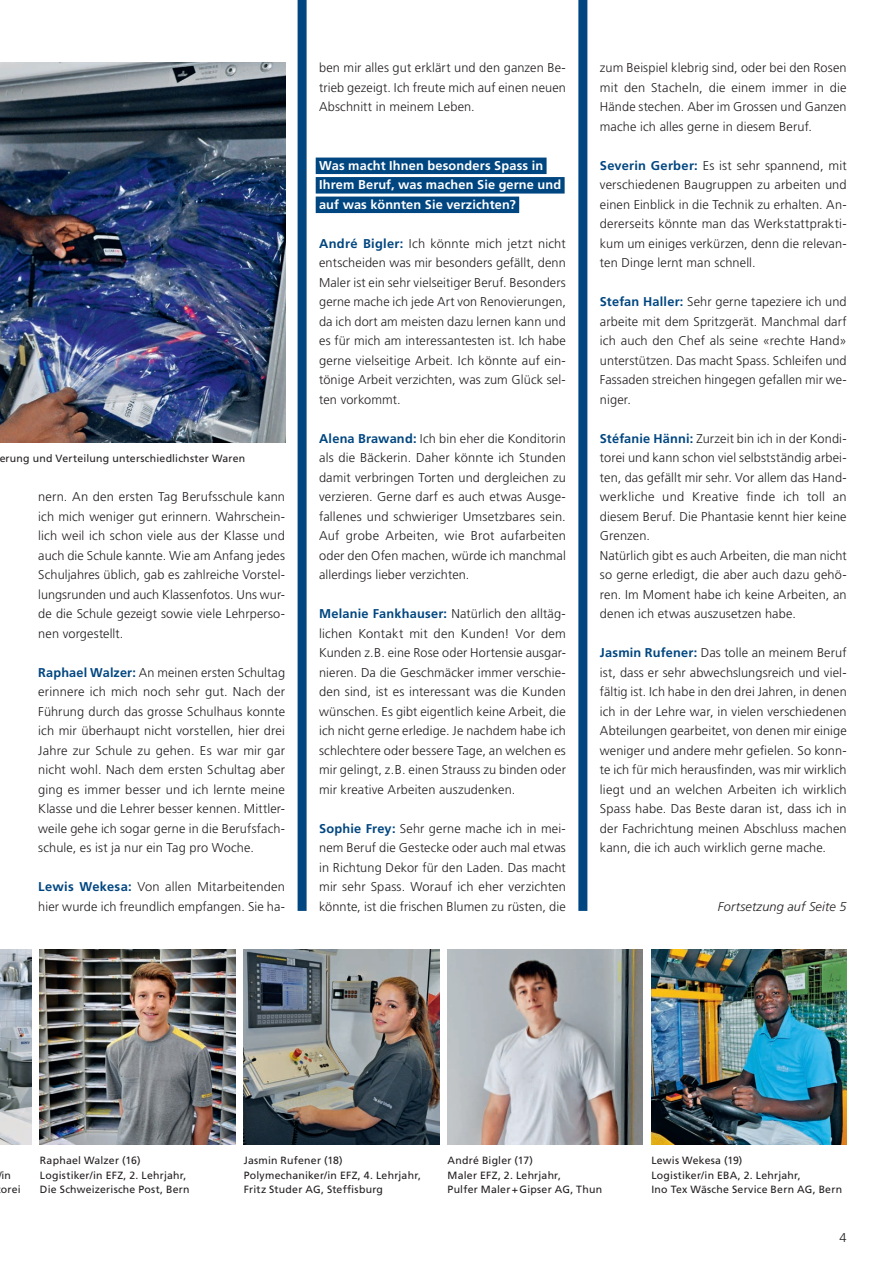
<style>
.page{position:relative;width:885px;height:1263px;background:#fff}
.page>*{position:absolute;margin:0;border:0;box-sizing:border-box;transform-origin:0 0}
.t1{font:300 12.75px/19.5px "Frutiger LT Std";letter-spacing:.01em;color:#231f20;text-align:justify}
.t2{font:700 12.75px/19.5px "Frutiger LT Std";letter-spacing:.01em;color:#fff}
.t3{font:italic 300 12.75px "Frutiger LT Std";letter-spacing:.01em;color:#231f20}
.t4{font:10.5px/14.2px "Frutiger LT Std";letter-spacing:.02em;color:#231f20}
.s1{font-weight:700;color:#004680}
</style>
<div class="page">
<div style="left:297px;top:0;width:9px;height:911px;background:#004680"></div>
<div style="left:578px;top:0;width:9px;height:911px;background:#004680"></div>
<div style="left:315px;top:158px;width:231px;height:16px;background:#004680"></div>
<div style="left:315px;top:177px;width:249px;height:17px;background:#004680"></div>
<div style="left:315px;top:197px;width:204px;height:16px;background:#004680"></div>
<img style="left:651px;top:950px;width:195px;height:195px">
<img style="left:40px;top:950px;width:195px;height:195px">
<img style="left:447px;top:950px;width:195px;height:195px">
<img style="left:244px;top:950px;width:195px;height:195px">
<img style="left:0;top:950px;width:31px;height:195px">
<img style="left:0;top:63px;width:285px;height:380px">
<p class="t4" style="left:0;top:452px;width:247px">erung und Verteilung unterschiedlichster Waren</p>
<p class="t1" style="left:38px;top:487px;width:248px">nern. An den ersten Tag Berufsschule kann ich mich weniger gut erinnern. Wahrschein&shy;lich weil ich schon viele aus der Klasse und auch die Schule kannte. Wie am Anfang jedes Schuljahres üblich, gab es zahlreiche Vorstel&shy;lungsrunden und auch Klassenfotos. Uns wur&shy;de die Schule gezeigt sowie viele Lehrperso&shy;nen vorgestellt.</p>
<p class="t1" style="left:38px;top:663px;width:248px"><span class="s1">Raphael Walzer:</span> An meinen ersten Schultag erinnere ich mich noch sehr gut. Nach der Führung durch das grosse Schulhaus konnte ich mir überhaupt nicht vorstellen, hier drei Jahre zur Schule zu gehen. Es war mir gar nicht wohl. Nach dem ersten Schultag aber ging es immer besser und ich lernte meine Klasse und die Lehrer besser kennen. Mittler&shy;weile gehe ich sogar gerne in die Berufsfach&shy;schule, es ist ja nur ein Tag pro Woche.</p>
<p class="t1" style="left:38px;top:877px;width:248px"><span class="s1">Lewis Wekesa:</span> Von allen Mitarbeitenden hier wurde ich freundlich empfangen. Sie ha-</p>
<p class="t1" style="left:319px;top:58px;width:248px">ben mir alles gut erklärt und den ganzen Be&shy;trieb gezeigt. Ich freute mich auf einen neuen Abschnitt in meinem Leben.</p>
<p class="t2" style="left:319px;top:156px;width:243px">Was macht Ihnen besonders Spass in<br>Ihrem Beruf, was machen Sie gerne und auf was könnten Sie verzichten?</p>
<p class="t1" style="left:319px;top:234px;width:248px"><span class="s1">André Bigler:</span> Ich könnte mich jetzt nicht entscheiden was mir besonders gefällt, denn Maler ist ein sehr vielseitiger Beruf. Besonders gerne mache ich jede Art von Renovierungen, da ich dort am meisten dazu lernen kann und es für mich am interessantesten ist. Ich habe gerne vielseitige Arbeit. Ich könnte auf ein&shy;tönige Arbeit verzichten, was zum Glück sel&shy;ten vorkommt.</p>
<p class="t1" style="left:319px;top:429px;width:248px"><span class="s1">Alena Brawand:</span> Ich bin eher die Konditorin als die Bäckerin. Daher könnte ich Stunden damit verbringen Torten und dergleichen zu verzieren. Gerne darf es auch etwas Ausge&shy;fallenes und schwieriger Umsetzbares sein.<br>Auf grobe Arbeiten, wie Brot aufarbeiten oder den Ofen machen, würde ich manchmal allerdings lieber verzichten.</p>
<p class="t1" style="left:319px;top:604px;width:248px"><span class="s1">Melanie Fankhauser:</span> Natürlich den alltäg&shy;lichen Kontakt mit den Kunden! Vor dem Kunden z.B. eine Rose oder Hortensie ausgar&shy;nieren. Da die Geschmäcker immer verschie&shy;den sind, ist es interessant was die Kunden wünschen. Es gibt eigentlich keine Arbeit, die ich nicht gerne erledige. Je nachdem habe ich schlechtere oder bessere Tage, an welchen es mir gelingt, z.B. einen Strauss zu binden oder mir kreative Arbeiten auszudenken.</p>
<p class="t1" style="left:319px;top:819px;width:248px"><span class="s1">Sophie Frey:</span> Sehr gerne mache ich in mei&shy;nem Beruf die Gestecke oder auch mal etwas in Richtung Dekor für den Laden. Das macht mir sehr Spass. Worauf ich eher verzichten könnte, ist die frischen Blumen zu rüsten, die</p>
<p class="t1" style="left:600px;top:58px;width:248px">zum Beispiel klebrig sind, oder bei den Rosen mit den Stacheln, die einem immer in die Hände stechen. Aber im Grossen und Ganzen mache ich alles gerne in diesem Beruf.</p>
<p class="t1" style="left:600px;top:156px;width:248px"><span class="s1">Severin Gerber:</span> Es ist sehr spannend, mit verschiedenen Baugruppen zu arbeiten und einen Einblick in die Technik zu erhalten. An&shy;dererseits könnte man das Werkstattprakti&shy;kum um einiges verkürzen, denn die relevan&shy;ten Dinge lernt man schnell.</p>
<p class="t1" style="left:600px;top:292px;width:248px"><span class="s1">Stefan Haller:</span> Sehr gerne tapeziere ich und arbeite mit dem Spritzgerät. Manchmal darf ich auch den Chef als seine «rechte Hand» unterstützen. Das macht Spass. Schleifen und Fassaden streichen hingegen gefallen mir we&shy;niger.</p>
<p class="t1" style="left:600px;top:429px;width:248px;text-align:left"><span class="s1">Stéfanie Hänni:</span> Zurzeit bin ich in der Kondi&shy;torei und kann schon viel selbstständig arbei&shy;ten, das gefällt mir sehr. Vor allem das Hand&shy;werkliche und Kreative finde ich toll an diesem Beruf. Die Phantasie kennt hier keine Grenzen.<br>Natürlich gibt es auch Arbeiten, die man nicht so gerne erledigt, die aber auch dazu gehö&shy;ren. Im Moment habe ich keine Arbeiten, an denen ich etwas auszusetzen habe.</p>
<p class="t1" style="left:600px;top:643px;width:248px"><span class="s1">Jasmin Rufener:</span> Das tolle an meinem Beruf ist, dass er sehr abwechslungsreich und viel&shy;fältig ist. Ich habe in den drei Jahren, in denen ich in der Lehre war, in vielen verschiedenen Abteilungen gearbeitet, von denen mir einige weniger und andere mehr gefielen. So konn&shy;te ich für mich herausfinden, was mir wirklich liegt und an welchen Arbeiten ich wirklich Spass habe. Das Beste daran ist, dass ich in der Fachrichtung meinen Abschluss machen kann, die ich auch wirklich gerne mache.</p>
<p class="t3" style="left:718px;top:899px;width:130px">Fortsetzung auf Seite 5</p>
<p class="t4" style="left:1px;top:1168px;width:21px">in orei</p>
<p class="t4" style="left:244px;top:1154px;width:179px">Jasmin Rufener (18)<br>Polymechaniker/in EFZ, 4. Lehrjahr,<br>Fritz Studer AG, Steffisburg</p>
<p class="t4" style="left:40px;top:1154px;width:151px">Raphael Walzer (16)<br>Logistiker/in EFZ, 2. Lehrjahr,<br>Die Schweizerische Post, Bern</p>
<p class="t4" style="left:447px;top:1154px;width:156px">André Bigler (17)<br>Maler EFZ, 2. Lehrjahr,<br>Pulfer Maler+Gipser AG, Thun</p>
<p class="t4" style="left:651px;top:1154px;width:192px">Lewis Wekesa (19)<br>Logistiker/in EBA, 2. Lehrjahr,<br>Ino Tex Wäsche Service Bern AG, Bern</p>
<p class="t1" style="left:839px;top:1228px;width:9px">4</p>
</div>
